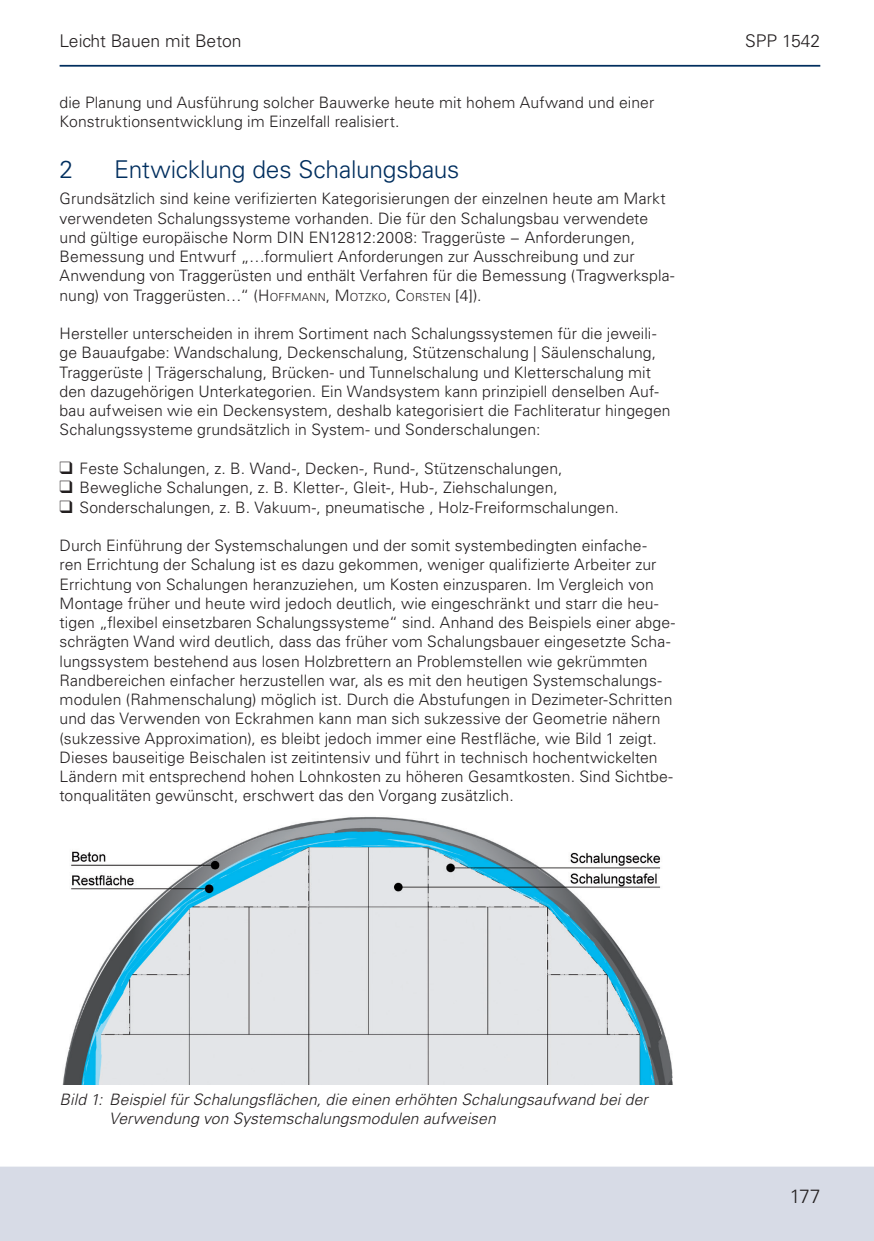
<style>
.page{position:relative;width:874px;height:1241px;background:#fff}
.page>*{position:absolute;margin:0;border:0;box-sizing:border-box;transform-origin:0 0}
.Titel_14_Pkt_4pt_hoc{font:300 24.5px "Univers LT Std";letter-spacing:-.01em;color:#002e5e}
.t1{font:300 19.25px "Univers LT Std";color:#231f20}
.t2{font:300 17.5px "Univers LT Std";color:#231f20}
.Fliesstext{font:300 15.75px/19.2px "Univers LT Std";letter-spacing:.005em;color:#231f20}
.Aufzählung{font:300 15.75px "Univers LT Std";letter-spacing:.005em;color:#231f20}
.Bildtext{font:italic 300 15.75px/19.2px "Univers LT Std";letter-spacing:.005em;color:#231f20}
.s1{font-style:inherit}
.s2{font-size:11.03px}
</style>
<div class="page">
<div style="left:0;top:1166px;width:873px;height:74px;background:#d7dbe6"></div>
<hr style="left:60px;top:65px;width:759px;height:2px;background:#002e5e">
<img style="left:62px;top:817px;width:611px;height:267px">
<p class="t2" style="left:60px;top:30px;width:183px">Leicht Bauen mit Beton</p>
<p class="t2" style="left:744px;top:30px;width:76px">SPP 1542</p>
<p class="Fliesstext" style="left:60px;top:93px;width:596px">die Planung und Ausführung solcher Bauwerke heute mit hohem Aufwand und einer<br>Konstruktionsentwicklung im Einzelfall realisiert.</p>
<p class="Titel_14_Pkt_4pt_hoc" style="left:60px;top:155px;width:15px">2</p>
<p class="Titel_14_Pkt_4pt_hoc" style="left:114px;top:155px;width:346px">Entwicklung des Schalungsbaus</p>
<p class="Fliesstext" style="left:60px;top:189px;width:616px">Grundsätzlich sind keine verifizierten Kategorisierungen der einzelnen heute am Markt verwendeten Schalungssysteme vorhanden. Die für den Schalungsbau verwendete und gültige europäische Norm DIN EN12812:2008: Traggerüste − Anforderungen, Bemessung und Entwurf „…formuliert Anforderungen zur Ausschreibung und zur Anwendung von Traggerüsten und enthält Verfahren für die Bemessung (Tragwerkspla&shy;nung) von Traggerüsten…“ (<span class="s1">H</span><span class="s2">OFFMANN</span><span class="s1">, M</span><span class="s2">OTZKO</span><span class="s1">, C</span><span class="s2">ORSTEN</span> [4]).</p>
<p class="Fliesstext" style="left:60px;top:324px;width:612px">Hersteller unterscheiden in ihrem Sortiment nach Schalungssystemen für die jeweili&shy;ge Bauaufgabe: Wandschalung, Deckenschalung, Stützenschalung | Säulenschalung, Traggerüste | Trägerschalung, Brücken- und Tunnelschalung und Kletterschalung mit den dazugehörigen Unterkategorien. Ein Wandsystem kann prinzipiell denselben Auf&shy;bau aufweisen wie ein Deckensystem, deshalb kategorisiert die Fachliteratur hingegen Schalungssysteme grundsätzlich in System- und Sonderschalungen:</p>
<p class="Aufzählung" style="left:60px;top:459px;width:504px">❑ Feste Schalungen, z. B. Wand-, Decken-, Rund-, Stützenschalungen,</p>
<p class="Aufzählung" style="left:60px;top:478px;width:499px">❑ Bewegliche Schalungen, z. B. Kletter-, Gleit-, Hub-, Ziehschalungen,</p>
<p class="Aufzählung" style="left:60px;top:497px;width:560px">❑ Sonderschalungen, z. B. Vakuum-, pneumatische , Holz-Freiformschalungen.</p>
<p class="Fliesstext" style="left:60px;top:536px;width:617px">Durch Einführung der Systemschalungen und der somit systembedingten einfache-<br>ren Errichtung der Schalung ist es dazu gekommen, weniger qualifizierte Arbeiter zur Errichtung von Schalungen heranzuziehen, um Kosten einzusparen. Im Vergleich von Montage früher und heute wird jedoch deutlich, wie eingeschränkt und starr die heu&shy;tigen „flexibel einsetzbaren Schalungssysteme“ sind. Anhand des Beispiels einer abge&shy;schrägten Wand wird deutlich, dass das früher vom Schalungsbauer eingesetzte Scha&shy;lungssystem bestehend aus losen Holzbrettern an Problemstellen wie gekrümmten Randbereichen einfacher herzustellen war, als es mit den heutigen Systemschalungs&shy;modulen (Rahmenschalung) möglich ist. Durch die Abstufungen in Dezimeter-Schritten und das Verwenden von Eckrahmen kann man sich sukzessive der Geometrie nähern (sukzessive Approximation), es bleibt jedoch immer eine Restfläche, wie Bild 1 zeigt.<br>Dieses bauseitige Beischalen ist zeitintensiv und führt in technisch hochentwickelten Ländern mit entsprechend hohen Lohnkosten zu höheren Gesamtkosten. Sind Sichtbe&shy;tonqualitäten gewünscht, erschwert das den Vorgang zusätzlich.</p>
<p class="Bildtext" style="left:109px;top:1089px;width:539px;text-indent:-50px">Bild 1: Beispiel für Schalungsflächen, die einen erhöhten Schalungsaufwand bei der<br>Verwendung von Systemschalungsmodulen aufweisen</p>
<p class="t1" style="left:789px;top:1184px;width:32px">177</p>
</div>
